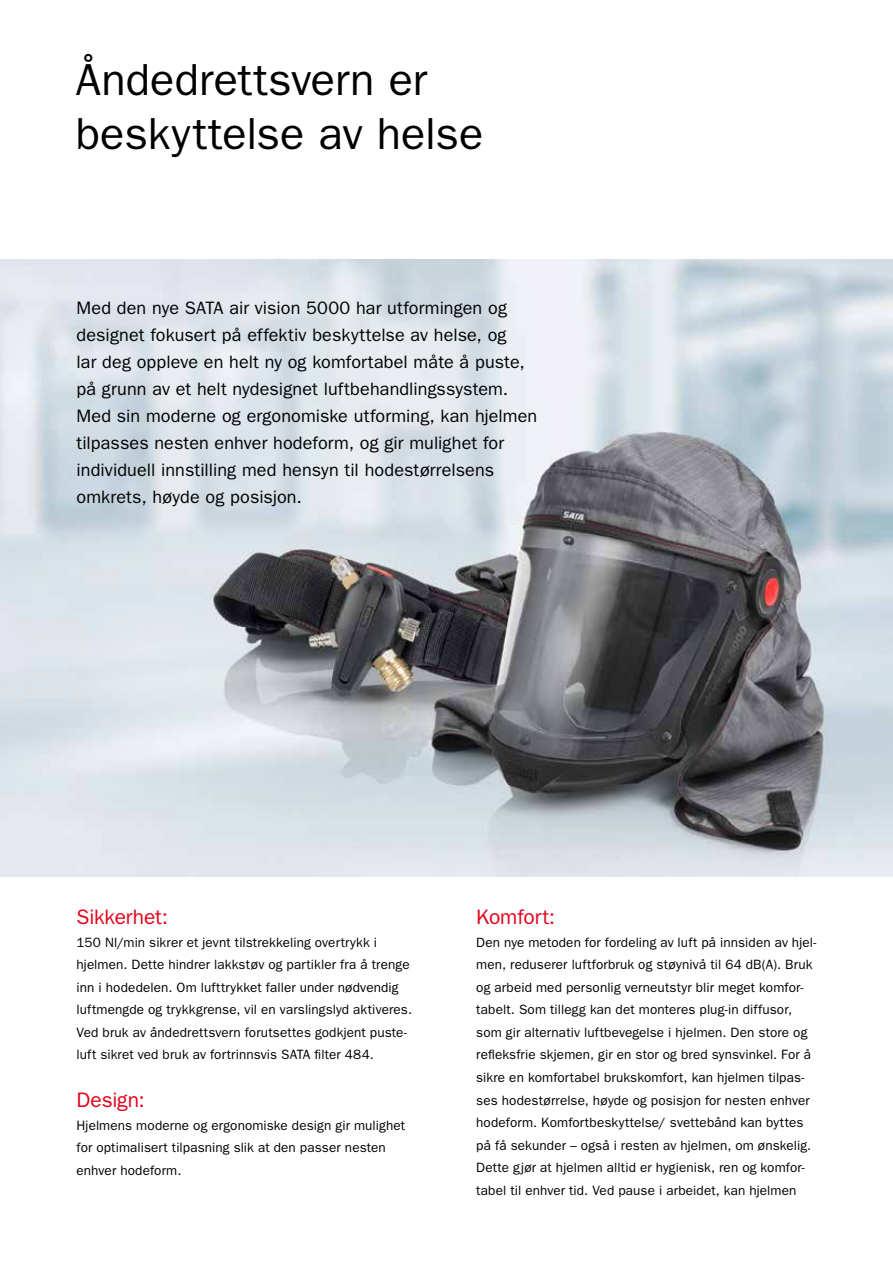
<style>
.page{position:relative;width:893px;height:1263px;background:#fff}
.page>*{position:absolute;margin:0;border:0;box-sizing:border-box;transform-origin:0 0}
.t1{font:45px/54px "ITC Franklin Gothic Std";color:#000}
.t2{font:21px "ITC Franklin Gothic Std";letter-spacing:-.005em;color:#e2001a}
.t3{font:18px/27px "ITC Franklin Gothic Std";letter-spacing:.005em;color:#000}
.t4{font:13.5px/22.5px "ITC Franklin Gothic Std";letter-spacing:.01em;color:#000}
</style>
<div class="page">
<img style="left:0;top:259px;width:893px;height:617px">
<h1 class="t1" style="left:76px;top:53px;width:409px">Åndedrettsvern er beskyttelse av helse</h1>
<p class="t3" style="left:77px;top:295px;width:462px">Med den nye SATA air vision 5000 har utformingen og designet fokusert på effektiv beskyttelse av helse, og<br>lar deg oppleve en helt ny og komfortabel måte å puste, på grunn av et helt nydesignet luftbehandlingssystem.<br>Med sin moderne og ergonomiske utforming, kan hjelmen tilpasses nesten enhver hodeform, og gir mulighet for individuell innstilling med hensyn til hodestørrelsens omkrets, høyde og posisjon.</p>
<h2 class="t2" style="left:77px;top:905px;width:93px">Sikkerhet:</h2>
<p class="t4" style="left:77px;top:931px;width:337px">150 Nl/min sikrer et jevnt tilstrekkeling overtrykk i hjelmen. Dette hindrer lakkstøv og partikler fra å trenge inn i hodedelen. Om lufttrykket faller under nødvendig luftmengde og trykkgrense, vil en varslingslyd aktiveres.<br>Ved bruk av åndedrettsvern forutsettes godkjent puste&shy;luft sikret ved bruk av fortrinnsvis SATA filter 484.</p>
<h2 class="t2" style="left:77px;top:1088px;width:70px">Design:</h2>
<p class="t4" style="left:77px;top:1114px;width:330px">Hjelmens moderne og ergonomiske design gir mulighet for optimalisert tilpasning slik at den passer nesten enhver hodeform.</p>
<h2 class="t2" style="left:476px;top:905px;width:80px">Komfort:</h2>
<p class="t4" style="left:476px;top:931px;width:342px">Den nye metoden for fordeling av luft på innsiden av hjel&shy;men, reduserer luftforbruk og støynivå til 64 dB(A). Bruk og arbeid med personlig verneutstyr blir meget komfor&shy;tabelt. Som tillegg kan det monteres plug-in diffusor, som gir alternativ luftbevegelse i hjelmen. Den store og refleksfrie skjemen, gir en stor og bred synsvinkel. For å sikre en komfortabel brukskomfort, kan hjelmen tilpas&shy;ses hodestørrelse, høyde og posisjon for nesten enhver hodeform. Komfortbeskyttelse/ svettebånd kan byttes på få sekunder – også i resten av hjelmen, om ønskelig.<br>Dette gjør at hjelmen alltid er hygienisk, ren og komfor&shy;tabel til enhver tid. Ved pause i arbeidet, kan hjelmen</p>
</div>
